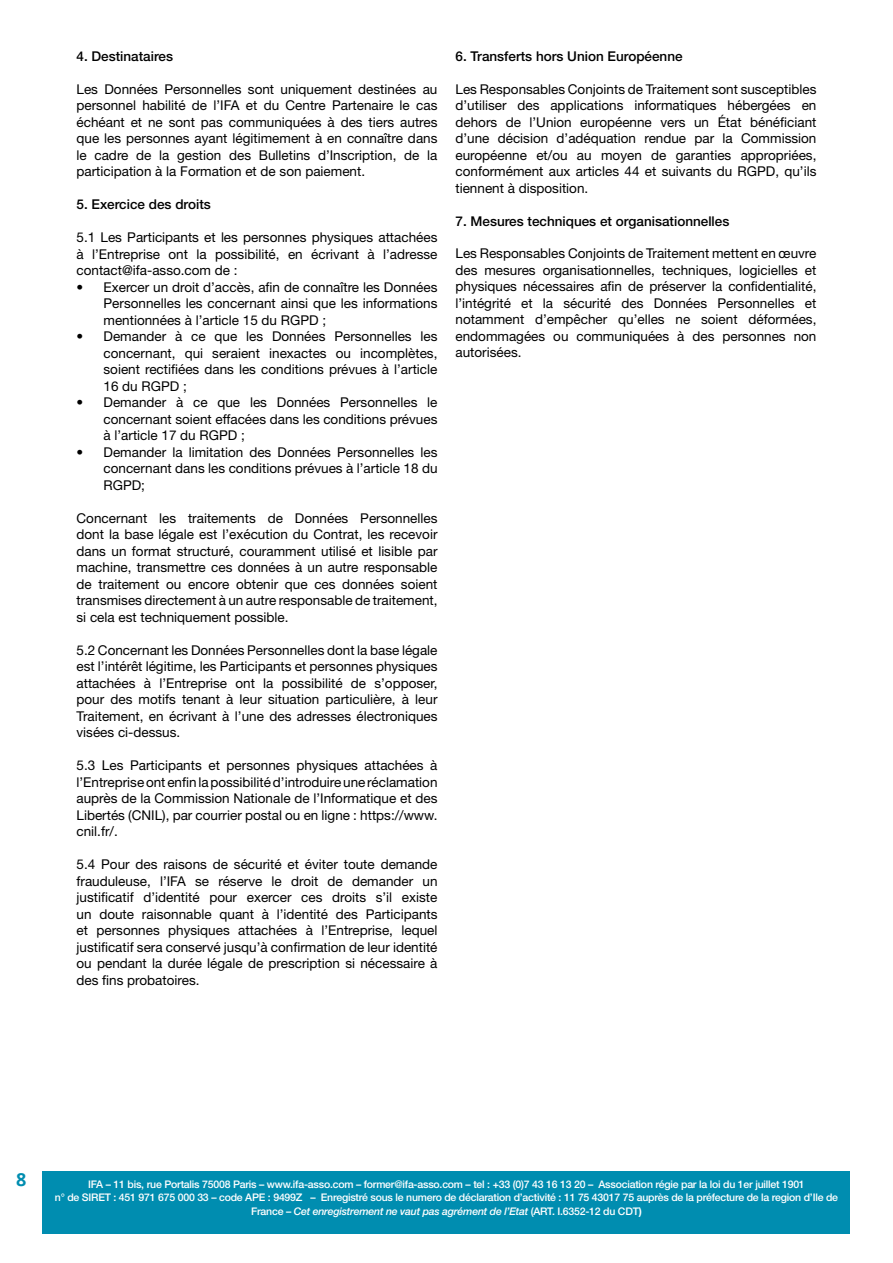
<style>
.page{position:relative;width:893px;height:1263px;background:#fff}
.page>*{position:absolute;margin:0;border:0;box-sizing:border-box;transform-origin:0 0}
.t1{font:700 18px "Open Sans";color:#008db0}
.t2{font:13.5px/16.5px "Helvetica Neue LT Std";color:#000;text-align:justify}
.t3{font:500 13.5px "Helvetica Neue LT Std";color:#000}
.t4{font:500 10.5px/13.5px "Helvetica Neue LT Std";letter-spacing:-.02em;color:#fff;text-align:center}
.s1{font-style:italic}
.s2{font-weight:700}
</style>
<div class="page">
<div style="left:43px;top:1172px;width:807px;height:62px;background:#008db0"></div>
<p class="t3" style="left:77px;top:48px;width:98px">4. Destinataires</p>
<p class="t2" style="left:77px;top:80px;width:362px">Les Données Personnelles sont uniquement destinées au personnel habilité de l’IFA et du Centre Partenaire le cas échéant et ne sont pas communiquées à des tiers autres que les personnes ayant légitimement à en connaître dans le cadre de la gestion des Bulletins d’Inscription, de la participation à la Formation et de son paiement.</p>
<p class="t3" style="left:77px;top:196px;width:136px">5. Exercice des droits</p>
<p class="t2" style="left:77px;top:229px;width:362px">5.1 Les Participants et les personnes physiques attachées à l’Entreprise ont la possibilité, en écrivant à l’adresse contact@ifa-asso.com de :</p>
<p class="t2" style="left:104px;top:278px;width:335px;text-indent:-27px">• Exercer un droit d’accès, afin de connaître les Données Personnelles les concernant ainsi que les informations mentionnées à l’article 15 du RGPD ;</p>
<p class="t2" style="left:104px;top:328px;width:335px;text-indent:-27px">• Demander à ce que les Données Personnelles les concernant, qui seraient inexactes ou incomplètes, soient rectifiées dans les conditions prévues à l’article 16 du RGPD ;</p>
<p class="t2" style="left:104px;top:394px;width:335px;text-indent:-27px">• Demander à ce que les Données Personnelles le concernant soient effacées dans les conditions prévues à l’article 17 du RGPD ;</p>
<p class="t2" style="left:104px;top:443px;width:335px;text-indent:-27px">• Demander la limitation des Données Personnelles les concernant dans les conditions prévues à l’article 18 du RGPD;</p>
<p class="t2" style="left:77px;top:509px;width:362px">Concernant les traitements de Données Personnelles dont la base légale est l’exécution du Contrat, les recevoir dans un format structuré, couramment utilisé et lisible par machine, transmettre ces données à un autre responsable de traitement ou encore obtenir que ces données soient transmises directement à un autre responsable de traitement, si cela est techniquement possible.</p>
<p class="t2" style="left:77px;top:641px;width:362px">5.2 Concernant les Données Personnelles dont la base légale est l’intérêt légitime, les Participants et personnes physiques attachées à l’Entreprise ont la possibilité de s’opposer, pour des motifs tenant à leur situation particulière, à leur Traitement, en écrivant à l’une des adresses électroniques visées ci-dessus.</p>
<p class="t2" style="left:77px;top:757px;width:362px">5.3 Les Participants et personnes physiques attachées à l’Entreprise ont enfin la possibilité d’introduire une réclamation auprès de la Commission Nationale de l’Informatique et des Libertés (CNIL), par courrier postal ou en ligne : https://www. cnil.fr/.</p>
<p class="t2" style="left:77px;top:856px;width:362px">5.4 Pour des raisons de sécurité et éviter toute demande frauduleuse, l’IFA se réserve le droit de demander un justificatif d’identité pour exercer ces droits s’il existe un doute raisonnable quant à l’identité des Participants et personnes physiques attachées à l’Entreprise, lequel justificatif sera conservé jusqu’à confirmation de leur identité ou pendant la durée légale de prescription si nécessaire à des fins probatoires.</p>
<p class="t3" style="left:455px;top:48px;width:229px">6. Transferts hors Union Européenne</p>
<p class="t2" style="left:455px;top:80px;width:362px">Les Responsables Conjoints de Traitement sont susceptibles d’utiliser des applications informatiques hébergées en dehors de l’Union européenne vers un État bénéficiant d’une décision d’adéquation rendue par la Commission européenne et/ou au moyen de garanties appropriées, conformément aux articles 44 et suivants du RGPD, qu’ils tiennent à disposition.</p>
<p class="t3" style="left:455px;top:213px;width:275px">7. Mesures techniques et organisationnelles</p>
<p class="t2" style="left:455px;top:245px;width:362px">Les Responsables Conjoints de Traitement mettent en œuvre des mesures organisationnelles, techniques, logicielles et physiques nécessaires afin de préserver la confidentialité, l’intégrité et la sécurité des Données Personnelles et notamment d’empêcher qu’elles ne soient déformées, endommagées ou communiquées à des personnes non autorisées.</p>
<h1 class="t1" style="left:16px;top:1166px;width:12px">8</h1>
<p class="t4" style="left:55px;top:1177px;width:785px">IFA – 11 bis, rue Portalis 75008 Paris – www.ifa-asso.com – former@ifa-asso.com – tel : +33 (0)7 43 16 13 20 – Association régie par la loi du 1er juillet 1901<br>n° de SIRET : 451 971 675 000 33 – code APE : 9499Z – Enregistré sous le numero de déclaration d’activité : 11 75 43017 75 auprès de la préfecture de la region d’Ile de<br>France – <span class="s1">Cet enregistrement ne vaut pas agrément de l’Etat</span> (ART. I.6352-12 du CDT<span class="s2">)</span></p>
</div>
